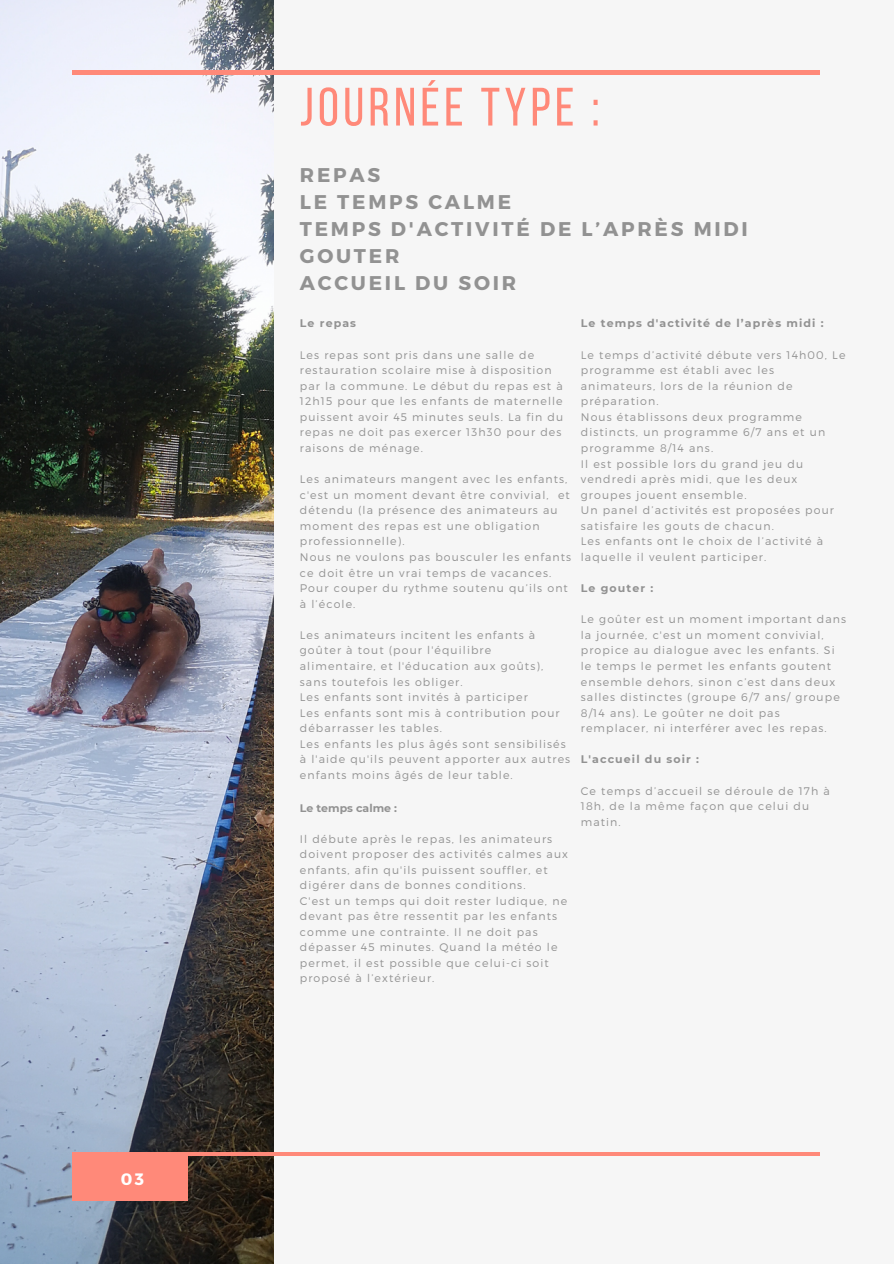
<style>
.page{position:relative;width:894px;height:1264px;background:#fff}
.page>*{position:absolute;margin:0;border:0;box-sizing:border-box;transform-origin:0 0}
.t1{font:54px "Bebas Neue";letter-spacing:.08em;color:#ff8979}
.t2{font:700 19.8px/27px "Montserrat";letter-spacing:.14em;color:#929292}
.t3{font:700 16.5px "Montserrat";color:#fff}
.t4{font:300 10.95px/15.6px "Montserrat";letter-spacing:.1em;color:#929292}
.t5{font:700 10.95px "Montserrat";letter-spacing:.1em;color:#929292}
.t6{font:700 10.95px "Montserrat";color:#929292}
</style>
<div class="page">
<div style="left:0;top:0;width:893px;height:1263px;background:#f6f6f6"></div>
<img style="left:0;top:0;width:274px;height:1263px">
<hr style="left:72px;top:71px;width:747px;height:3px;background:#ff8979">
<div style="left:72px;top:1154px;width:115px;height:46px;background:#ff8979"></div>
<hr style="left:72px;top:1152px;width:747px;height:3px;background:#ff8979">
<p class="t3" style="left:121px;top:1168px;width:25px">03</p>
<p class="t1" style="left:300px;top:85px;width:301px">JOURNÉE TYPE :</p>
<p class="t2" style="left:300px;top:160px;width:449px">REPAS<br>LE TEMPS CALME<br>TEMPS D'ACTIVITÉ DE L’APRÈS MIDI<br>GOUTER<br>ACCUEIL DU SOIR</p>
<h1 class="t5" style="left:300px;top:317px;width:58px">Le repas</h1>
<h2 class="t4" style="left:300px;top:346px;width:265px">Les repas sont pris dans une salle de restauration scolaire mise à disposition par la commune. Le début du repas est à 12h15 pour que les enfants de maternelle puissent avoir 45 minutes seuls. La fin du repas ne doit pas exercer 13h30 pour des raisons de ménage.</h2>
<h3 class="t4" style="left:300px;top:471px;width:271px">Les animateurs mangent avec les enfants, c'est un moment devant être convivial, et détendu (la présence des animateurs au moment des repas est une obligation professionnelle).</h3>
<p class="t4" style="left:300px;top:548px;width:273px">Nous ne voulons pas bousculer les enfants ce doit être un vrai temps de vacances.<br>Pour couper du rythme soutenu qu’ils ont à l’école.</p>
<p class="t4" style="left:300px;top:626px;width:245px">Les animateurs incitent les enfants à goûter à tout (pour l'équilibre alimentaire, et l'éducation aux goûts), sans toutefois les obliger.</p>
<p class="t4" style="left:300px;top:689px;width:229px">Les enfants sont invités à participer</p>
<p class="t4" style="left:300px;top:704px;width:261px">Les enfants sont mis à contribution pour débarrasser les tables.</p>
<p class="t4" style="left:300px;top:735px;width:272px">Les enfants les plus âgés sont sensibilisés à l'aide qu'ils peuvent apporter aux autres enfants moins âgés de leur table.</p>
<p class="t6" style="left:300px;top:801px;width:99px">Le temps calme :</p>
<p class="t4" style="left:300px;top:830px;width:269px">Il débute après le repas, les animateurs doivent proposer des activités calmes aux enfants, afin qu'ils puissent souffler, et digérer dans de bonnes conditions.</p>
<h3 class="t4" style="left:300px;top:892px;width:269px">C'est un temps qui doit rester ludique, ne devant pas être ressentit par les enfants comme une contrainte. Il ne doit pas dépasser 45 minutes. Quand la météo le permet, il est possible que celui-ci soit proposé à l’extérieur.</h3>
<p class="t5" style="left:580px;top:317px;width:244px">Le temps d'activité de l’après midi :</p>
<p class="t4" style="left:580px;top:346px;width:266px">Le temps d’activité débute vers 14h00, Le programme est établi avec les animateurs, lors de la réunion de préparation.</p>
<p class="t4" style="left:580px;top:408px;width:246px">Nous établissons deux programme distincts, un programme 6/7 ans et un programme 8/14 ans.</p>
<p class="t4" style="left:580px;top:455px;width:224px">Il est possible lors du grand jeu du vendredi après midi, que les deux groupes jouent ensemble.</p>
<p class="t4" style="left:580px;top:502px;width:254px">Un panel d’activités est proposées pour satisfaire les gouts de chacun.</p>
<h3 class="t4" style="left:580px;top:533px;width:244px">Les enfants ont le choix de l’activité à laquelle il veulent participer.</h3>
<p class="t5" style="left:580px;top:581px;width:74px">Le gouter :</p>
<h3 class="t4" style="left:580px;top:611px;width:267px">Le goûter est un moment important dans la journée, c'est un moment convivial, propice au dialogue avec les enfants. Si le temps le permet les enfants goutent ensemble dehors, sinon c’est dans deux salles distinctes (groupe 6/7 ans/ groupe 8/14 ans). Le goûter ne doit pas remplacer, ni interférer avec les repas.</h3>
<p class="t5" style="left:580px;top:752px;width:120px">L'accueil du soir :</p>
<h3 class="t4" style="left:580px;top:782px;width:250px">Ce temps d’accueil se déroule de 17h à<br>18h, de la même façon que celui du matin.</h3>
</div>
